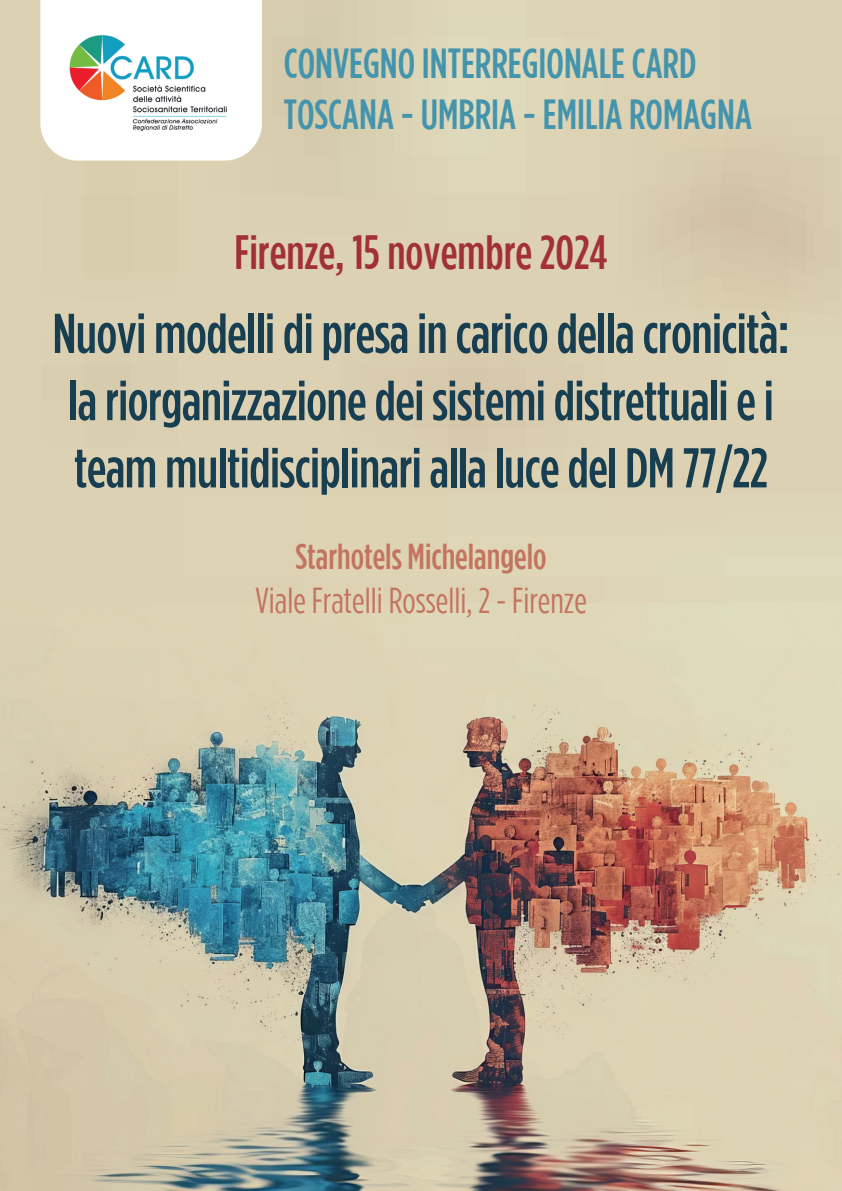
<style>
.page{position:relative;width:842px;height:1191px;background:#fff}
.page>*{position:absolute;margin:0;border:0;box-sizing:border-box;transform-origin:0 0}
.t1{font:500 condensed 56px/67.2px "Gotham HTF";letter-spacing:-.01em;color:#183f51}
.t2{font:500 condensed 48px "Gotham HTF";color:#a23038}
.t3{font:500 condensed 42px/50.4px "Gotham HTF";color:#4394ac}
.t4{font:condensed 36px "Gotham HTF";color:#c3745f}
.t5{font:500 condensed 36px "Gotham HTF";color:#c3745f}
</style>
<div class="page">
<div style="left:0;top:0;width:842px;height:603px;background:#dcd1b2"></div>
<svg style="left:40px;top:0;width:222px;height:161px"></svg>
<img style="left:61px;top:29px;width:190px;height:110px">
<img style="left:0;top:603px;width:842px;height:588px">
<p class="t3" style="left:284px;top:37px;width:470px">CONVEGNO INTERREGIONALE CARD<br>TOSCANA - UMBRIA - EMILIA ROMAGNA</p>
<p class="t2" style="left:235px;top:226px;width:374px">Firenze, 15 novembre 2024</p>
<p class="t1" style="left:53px;top:298px;width:738px">Nuovi modelli di presa in carico della cronicità: la riorganizzazione dei sistemi distrettuali e i team multidisciplinari alla luce del DM 77/22</p>
<p class="t5" style="left:295px;top:537px;width:253px">Starhotels Michelangelo</p>
<p class="t4" style="left:255px;top:581px;width:333px">Viale Fratelli Rosselli, 2 - Firenze</p>
</div>
